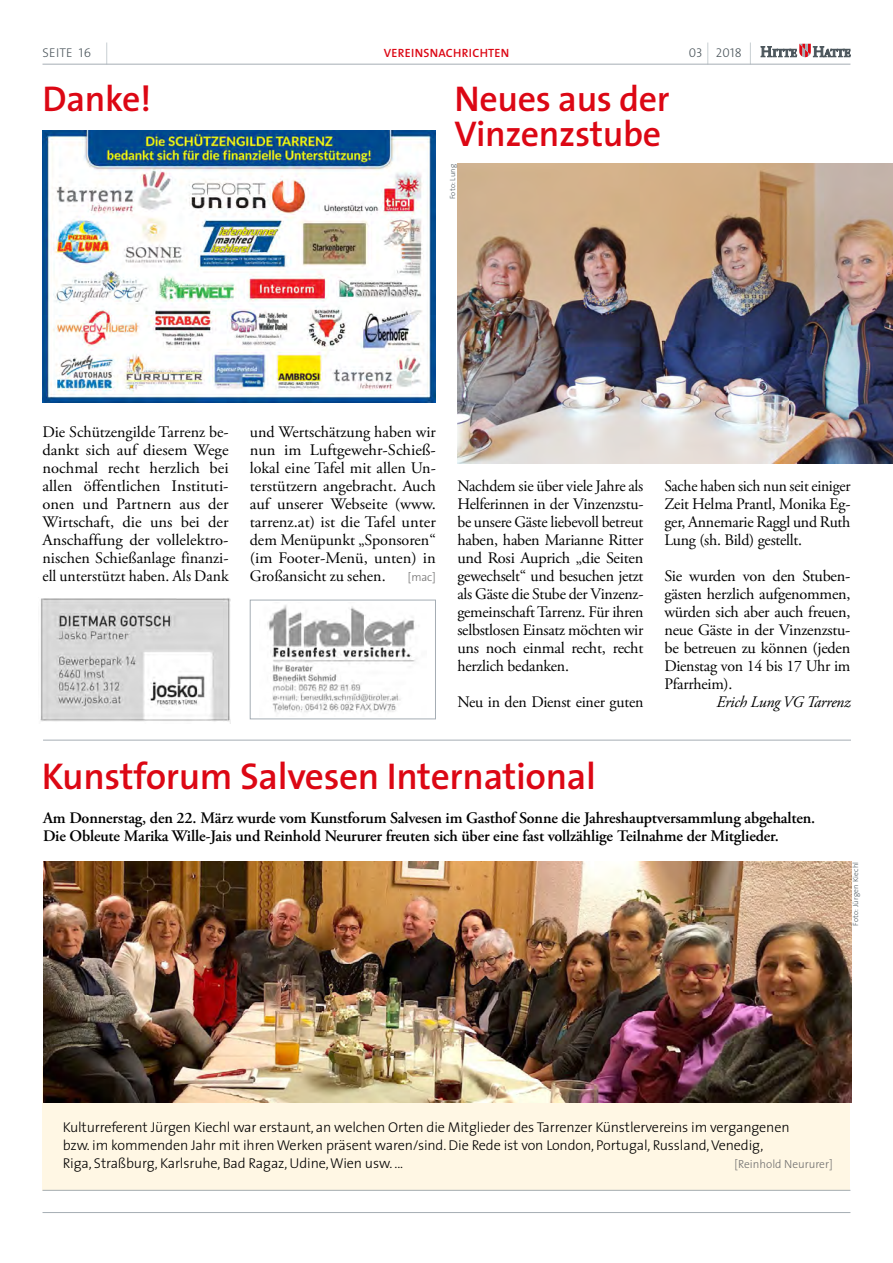
<style>
.page{position:relative;width:893px;height:1263px;background:#fff}
.page>*{position:absolute;margin:0;border:0;box-sizing:border-box;transform-origin:0 0}
.t1{font:600 37.5px "The Sans";letter-spacing:-.01em;color:#dc0714}
.t2{font:600 36px/34.5px "The Sans";letter-spacing:-.01em;color:#dc0714}
.t3{font:16.05px/18px "Adobe Garamond Pro";letter-spacing:-.015em;color:#000;text-align:justify}
.t4{font:600 16.05px/18px "Adobe Garamond Pro";letter-spacing:-.01em;color:#000}
.t5{font:italic 16.05px "Adobe Garamond Pro";letter-spacing:-.015em;color:#000}
.t6{font:300 14.25px/18px "The Sans";letter-spacing:-.01em;color:#000}
.t7{font:12.75px "The Sans Light Caps";letter-spacing:.02em;color:#4c565c}
.t8{font:600 12px "The Sans";letter-spacing:.02em;color:#dc0714}
.t9{font:300 11.7px "The Sans";color:#706f6f}
.t10{font:300 7.5px "The Sans";letter-spacing:.03em;color:#4c565c}
</style>
<div class="page">
<svg style="left:106px;top:43px;width:1px;height:21px"></svg>
<svg style="left:750px;top:43px;width:1px;height:21px"></svg>
<svg style="left:707px;top:43px;width:1px;height:21px"></svg>
<hr style="left:43px;top:64px;width:807px;height:1px;background:#a5adb4">
<hr style="left:43px;top:1212px;width:807px;height:1px;background:#a5adb4">
<svg style="left:761px;top:44px;width:89px;height:13px"></svg>
<div style="left:43px;top:1067px;width:807px;height:124px;background:#fff7e4"></div>
<img style="left:457px;top:164px;width:436px;height:299px">
<img style="left:43px;top:131px;width:393px;height:272px">
<img style="left:43px;top:862px;width:808px;height:241px">
<hr style="left:43px;top:740px;width:808px;height:1px;background:#a5adb4">
<hr style="left:43px;top:1190px;width:807px;height:1px;background:#a5adb4">
<img style="left:40px;top:598px;width:191px;height:125px">
<img style="left:267px;top:605px;width:149px;height:108px">
<div style="left:250px;top:600px;width:186px;height:119px;border:1px solid #a5adb4"></div>
<p class="t7" style="left:43px;top:42px;width:50px">SEITE 16</p>
<p class="t7" style="left:689px;top:42px;width:54px">03 2018</p>
<p class="t8" style="left:384px;top:43px;width:127px">VEREINSNACHRICHTEN</p>
<h2 class="t2" style="left:43px;top:81px;width:110px">Danke!</h2>
<h2 class="t2" style="left:455px;top:81px;width:217px">Neues aus der<br>Vinzenzstube</h2>
<p class="t10" style="left:446px;top:199px;width:37px;rotate:-90deg">Foto: Lung</p>
<p class="t3" style="left:43px;top:423px;width:188px">Die Schützengilde Tarrenz be&shy;dankt sich auf diesem Wege nochmal recht herzlich bei allen öffentlichen Instituti&shy;onen und Partnern aus der Wirtschaft, die uns bei der Anschaffung der vollelektro&shy;nischen Schießanlage finanzi&shy;ell unterstützt haben. Als Dank</p>
<p class="t3" style="left:250px;top:423px;width:188px">und Wertschätzung haben wir nun im Luftgewehr-Schieß&shy;lokal eine Tafel mit allen Un&shy;terstützern angebracht. Auch auf unserer Webseite (www. tarrenz.at) ist die Tafel unter dem Menüpunkt „Sponsoren“ (im Footer-Menü, unten) in Großansicht zu sehen.</p>
<p class="t9" style="left:408px;top:567px;width:29px">[mac]</p>
<p class="t3" style="left:457px;top:477px;width:188px">Nachdem sie über viele Jahre als Helferinnen in der Vinzenzstu&shy;be unsere Gäste liebevoll betreut haben, haben Marianne Ritter und Rosi Auprich „die Seiten gewechselt“ und besuchen jetzt als Gäste die Stube der Vinzenz&shy;gemeinschaft Tarrenz. Für ihren selbstlosen Einsatz möchten wir uns noch einmal recht, recht herzlich bedanken.</p>
<p class="t3" style="left:457px;top:693px;width:188px">Neu in den Dienst einer guten</p>
<p class="t3" style="left:664px;top:477px;width:188px">Sache haben sich nun seit einiger Zeit Helma Prantl, Monika Eg&shy;ger, Annemarie Raggl und Ruth Lung (sh. Bild) gestellt.</p>
<p class="t3" style="left:664px;top:567px;width:188px">Sie wurden von den Stuben&shy;gästen herzlich aufgenommen, würden sich aber auch freuen, neue Gäste in der Vinzenzstu&shy;be betreuen zu können (jeden Dienstag von 14 bis 17 Uhr im Pfarrheim).</p>
<p class="t5" style="left:717px;top:692px;width:135px">Erich Lung VG Tarrenz</p>
<h1 class="t1" style="left:42px;top:745px;width:556px">Kunstforum Salvesen International</h1>
<p class="t4" style="left:43px;top:809px;width:774px">Am Donnerstag, den 22. März wurde vom Kunstforum Salvesen im Gasthof Sonne die Jahreshauptversammlung abgehalten.<br>Die Obleute Marika Wille-Jais und Reinhold Neururer freuten sich über eine fast vollzählige Teilnahme der Mitglieder.</p>
<p class="t10" style="left:849px;top:926px;width:66px;rotate:-90deg">Foto: Jürgen Kiechl</p>
<p class="t6" style="left:63px;top:1118px;width:728px">Kulturreferent Jürgen Kiechl war erstaunt, an welchen Orten die Mitglieder des Tarrenzer Künstlervereins im vergangenen bzw. im kommenden Jahr mit ihren Werken präsent waren/sind. Die Rede ist von London, Portugal, Russland, Venedig,<br>Riga, Straßburg, Karlsruhe, Bad Ragaz, Udine, Wien usw. ...</p>
<p class="t9" style="left:735px;top:1154px;width:100px">[Reinhold Neururer]</p>
</div>
